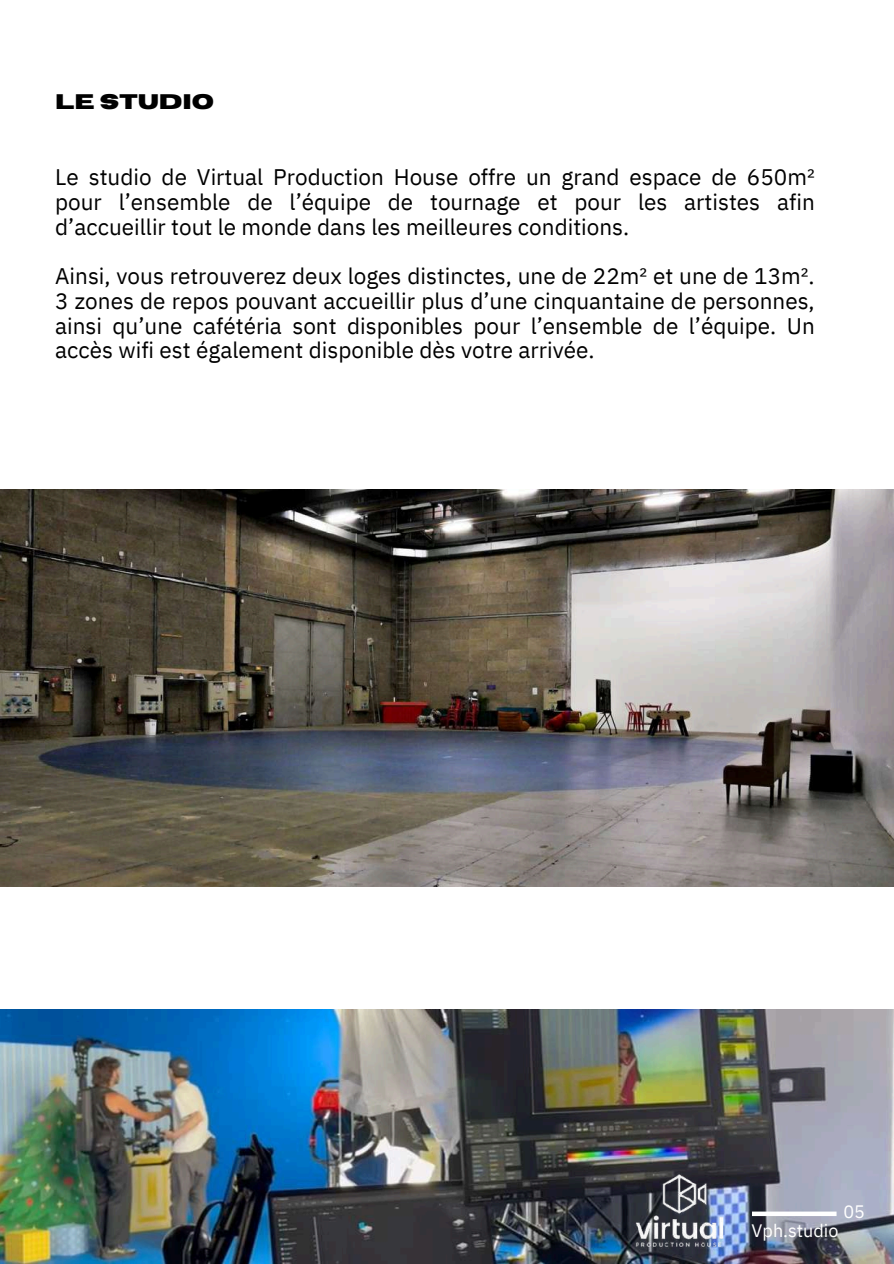
<style>
.page{position:relative;width:894px;height:1264px;background:#fff}
.page>*{position:absolute;margin:0;border:0;box-sizing:border-box;transform-origin:0 0}
.t1{font:22.5px/24.8px "IBM Plex Sans";color:#000;text-align:justify}
.t2{font:700 21px "Horizon";color:#000}
.t3{font:18px "IBM Plex Sans";color:#fff}
</style>
<div class="page">
<img style="left:0;top:1009px;width:893px;height:254px">
<svg style="left:751px;top:1211px;width:85px;height:4px"></svg>
<img style="left:625px;top:1169px;width:105px;height:84px">
<img style="left:0;top:489px;width:892px;height:397px">
<p class="t2" style="left:55px;top:91px;width:160px">LE STUDIO</p>
<p class="t1" style="left:55px;top:164px;width:760px">Le studio de Virtual Production House offre un grand espace de 650m² pour l’ensemble de l’équipe de tournage et pour les artistes afin d’accueillir tout le monde dans les meilleures conditions.</p>
<p class="t1" style="left:55px;top:263px;width:760px">Ainsi, vous retrouverez deux loges distinctes, une de 22m² et une de 13m².<br>3 zones de repos pouvant accueillir plus d’une cinquantaine de personnes, ainsi qu’une cafétéria sont disponibles pour l’ensemble de l’équipe. Un accès wifi est également disponible dès votre arrivée.</p>
<p class="t3" style="left:843px;top:1199px;width:23px">05</p>
<p class="t3" style="left:751px;top:1218px;width:88px">Vph.studio</p>
</div>
